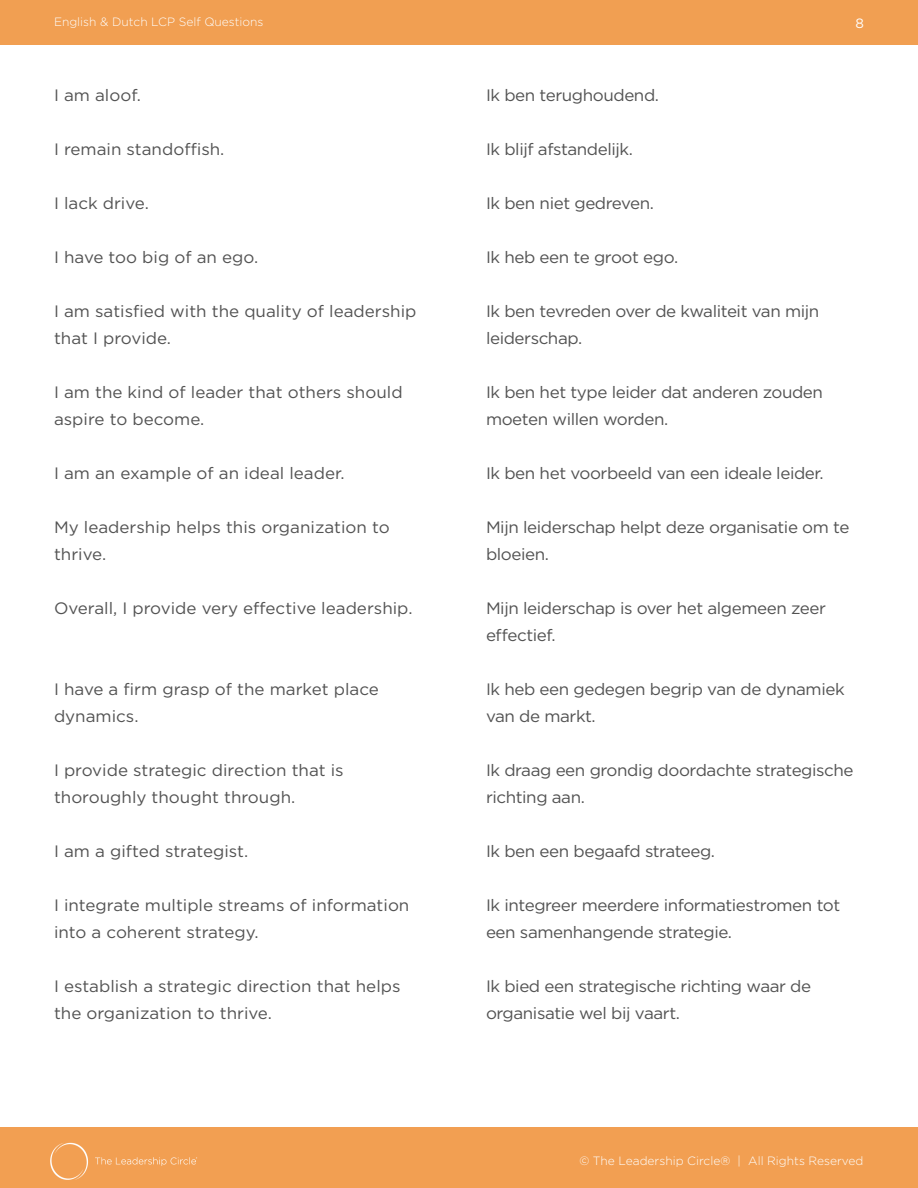
<style>
.page{position:relative;width:918px;height:1188px;background:#fff}
.page>*{position:absolute;margin:0;border:0;box-sizing:border-box;transform-origin:0 0}
.paragraph_body{font:16.5px/27px "Gotham";letter-spacing:-.025em;color:#535353}
.paragraph_body-2{font:16.5px/27px "Gotham";color:#535353}
.t1{font:13.5px "Gotham";color:#fff}
.t2{font:300 12px "Gotham";color:#feffff}
</style>
<div class="page">
<div style="left:0;top:1128px;width:918px;height:60px;background:#f29f52"></div>
<div style="left:0;top:0;width:918px;height:44px;background:#f19f52"></div>
<img style="left:50px;top:1142px;width:147px;height:38px">
<p class="t2" style="left:54px;top:16px;width:211px">English &amp; Dutch LCP Self Questions</p>
<p class="t1" style="left:855px;top:15px;width:10px">8</p>
<p class="paragraph_body" style="left:54px;top:81px;width:89px">I am aloof.</p>
<p class="paragraph_body-2" style="left:54px;top:135px;width:172px">I remain standoffish.</p>
<p class="paragraph_body-2" style="left:54px;top:189px;width:96px">I lack drive.</p>
<p class="paragraph_body-2" style="left:54px;top:243px;width:206px">I have too big of an ego.</p>
<p class="paragraph_body-2" style="left:54px;top:297px;width:364px">I am satisfied with the quality of leadership that I provide.</p>
<p class="paragraph_body-2" style="left:54px;top:378px;width:350px">I am the kind of leader that others should aspire to become.</p>
<p class="paragraph_body-2" style="left:54px;top:459px;width:292px">I am an example of an ideal leader.</p>
<p class="paragraph_body-2" style="left:54px;top:513px;width:337px">My leadership helps this organization to thrive.</p>
<p class="paragraph_body-2" style="left:54px;top:594px;width:360px">Overall, I provide very effective leadership.</p>
<p class="paragraph_body-2" style="left:54px;top:675px;width:326px">I have a firm grasp of the market place dynamics.</p>
<p class="paragraph_body-2" style="left:54px;top:756px;width:291px">I provide strategic direction that is thoroughly thought through.</p>
<p class="paragraph_body-2" style="left:54px;top:837px;width:196px">I am a gifted strategist.</p>
<p class="paragraph_body-2" style="left:54px;top:891px;width:357px">I integrate multiple streams of information into a coherent strategy.</p>
<p class="paragraph_body-2" style="left:54px;top:972px;width:348px">I establish a strategic direction that helps the organization to thrive.</p>
<p class="paragraph_body" style="left:486px;top:81px;width:175px">Ik ben terughoudend.</p>
<p class="paragraph_body" style="left:486px;top:135px;width:148px">Ik blijf afstandelijk.</p>
<p class="paragraph_body" style="left:486px;top:189px;width:170px">Ik ben niet gedreven.</p>
<p class="paragraph_body" style="left:486px;top:243px;width:194px">Ik heb een te groot ego.</p>
<p class="paragraph_body" style="left:486px;top:297px;width:335px">Ik ben tevreden over de kwaliteit van mijn leiderschap.</p>
<p class="paragraph_body" style="left:486px;top:378px;width:339px">Ik ben het type leider dat anderen zouden moeten willen worden.</p>
<p class="paragraph_body" style="left:486px;top:459px;width:339px">Ik ben het voorbeeld van een ideale leider.</p>
<p class="paragraph_body" style="left:486px;top:513px;width:365px">Mijn leiderschap helpt deze organisatie om te bloeien.</p>
<p class="paragraph_body" style="left:486px;top:594px;width:342px">Mijn leiderschap is over het algemeen zeer effectief.</p>
<p class="paragraph_body" style="left:486px;top:675px;width:360px">Ik heb een gedegen begrip van de dynamiek van de markt.</p>
<p class="paragraph_body" style="left:486px;top:756px;width:369px">Ik draag een grondig doordachte strategische richting aan.</p>
<p class="paragraph_body" style="left:486px;top:837px;width:231px">Ik ben een begaafd strateeg.</p>
<p class="paragraph_body" style="left:486px;top:891px;width:356px">Ik integreer meerdere informatiestromen tot een samenhangende strategie.</p>
<p class="paragraph_body" style="left:486px;top:972px;width:327px">Ik bied een strategische richting waar de organisatie wel bij vaart.</p>
<p class="t2" style="left:579px;top:1154px;width:286px">© The Leadership Circle® | All Rights Reserved</p>
</div>
